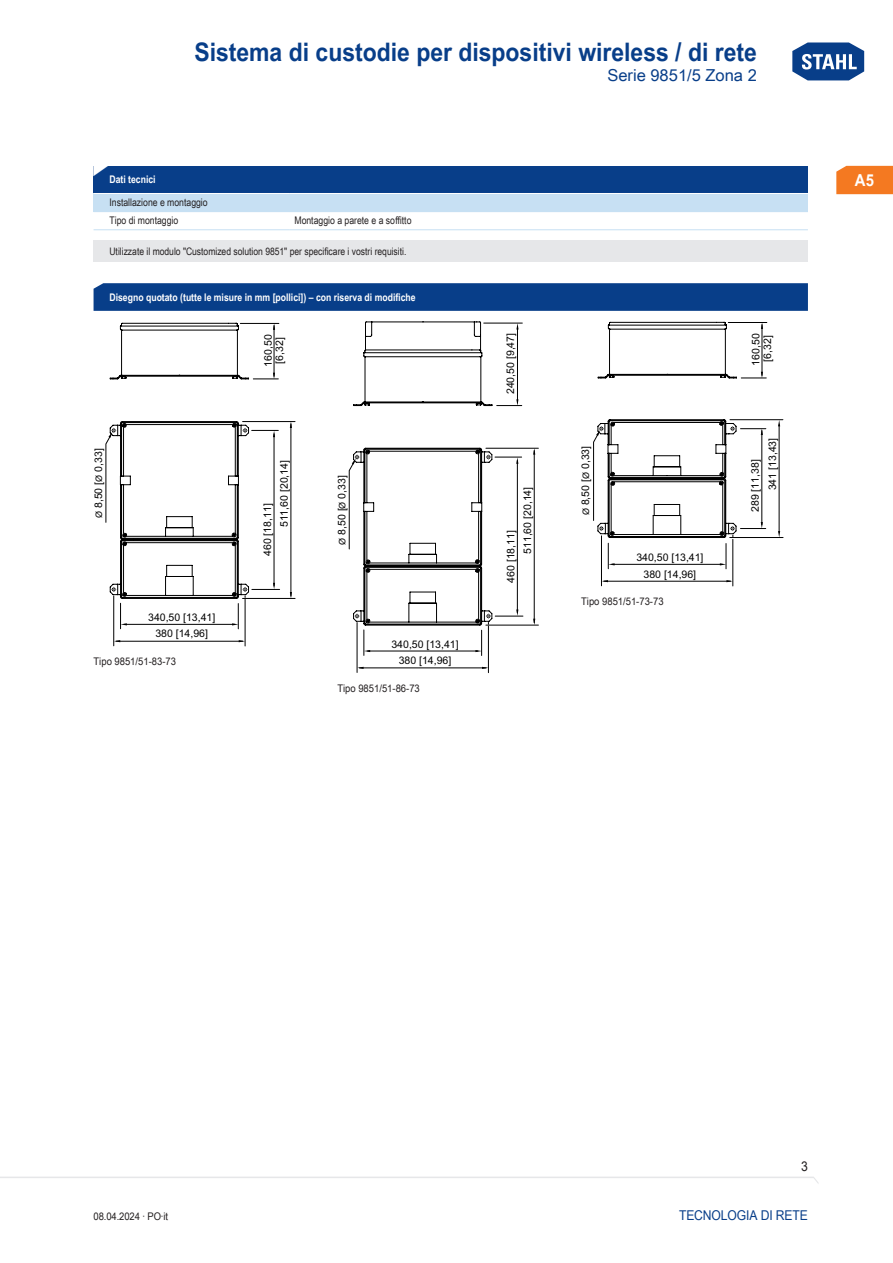
<style>
.page{position:relative;width:893px;height:1263px;background:#fff}
.page>*{position:absolute;margin:0;border:0;box-sizing:border-box;transform-origin:0 0}
.t1{font:700 25.5px "Arial Unicode MS";color:#083e89;scale:.9 1}
.TabHeader1stColumn{font:700 24px "Arial Unicode MS";color:#fff;scale:1.45 1}
.t2{font:16.5px "Arial Unicode MS";color:#083e89}
.t3{font:700 16.5px "Arial Unicode MS";color:#fff;scale:.9 1}
.t4{font:13.5px "Arial Unicode MS";letter-spacing:-.01em;color:#083e89;scale:.9 1}
.t5{font:13.5px "Arial Unicode MS";color:#231f20;scale:.9 1}
.t6{font:10.5px/16.5px "Arial Unicode MS";color:#000;text-align:center}
.TabHeader1stColumn-2{font:700 10.5px "Arial Unicode MS";color:#fff;scale:.83 1}
.TabBodyLeft{font:10.5px "Arial Unicode MS";color:#231f20;scale:.9 1}
.TabBody1stColumn{font:10.5px "Arial Unicode MS";color:#231f20;scale:.83 1}
.TabBodyLeft-2{font:10.5px "Arial Unicode MS";color:#231f20;scale:.83 1}
.Notes{font:10.35px "Arial Unicode MS";color:#231f20;scale:.83 1}
.t7{font:9px "Arial Unicode MS";color:#000}
</style>
<div class="page">
<svg style="left:792px;top:42px;width:73px;height:39px"></svg>
<svg style="left:0;top:1176px;width:818px;height:7px"></svg>
<div style="left:836px;top:166px;width:57px;height:28px;background:#f47921"></div>
<svg style="left:94px;top:283px;width:714px;height:28px;background:#0b408a"></svg>
<div style="left:94px;top:166px;width:714px;height:27px;background:#083e89"></div>
<div style="left:94px;top:193px;width:714px;height:19px;background:#c7e0f3"></div>
<hr style="left:94px;top:193px;width:195px;height:1px;background:#fff">
<hr style="left:289px;top:193px;width:519px;height:1px;background:#fff">
<hr style="left:94px;top:229px;width:195px;height:1px;background:#c7e0f3">
<hr style="left:289px;top:229px;width:519px;height:1px;background:#c7e0f3">
<div style="left:94px;top:241px;width:714px;height:21px;background:#e6e7e9"></div>
<hr style="left:730px;top:537px;width:53px;height:1px;background:#000">
<hr style="left:730px;top:419px;width:53px;height:1px;background:#000">
<hr style="left:728px;top:322px;width:39px;height:1px;background:#000">
<svg style="left:597px;top:321px;width:169px;height:58px"></svg>
<hr style="left:601px;top:536px;width:1px;height:50px;background:#000">
<hr style="left:604px;top:581px;width:126px;height:1px;background:#000">
<hr style="left:733px;top:539px;width:1px;height:47px;background:#000">
<svg style="left:726px;top:580px;width:7px;height:2px"></svg>
<hr style="left:779px;top:425px;width:1px;height:107px;background:#000">
<svg style="left:593px;top:419px;width:173px;height:150px"></svg>
<hr style="left:486px;top:448px;width:52px;height:1px;background:#000">
<hr style="left:486px;top:625px;width:52px;height:1px;background:#000">
<hr style="left:534px;top:451px;width:1px;height:172px;background:#000">
<hr style="left:357px;top:622px;width:1px;height:50px;background:#000">
<hr style="left:359px;top:668px;width:127px;height:1px;background:#000">
<hr style="left:488px;top:626px;width:1px;height:47px;background:#000">
<svg style="left:357px;top:667px;width:7px;height:2px"></svg>
<svg style="left:482px;top:667px;width:6px;height:2px"></svg>
<svg style="left:349px;top:321px;width:174px;height:334px"></svg>
<hr style="left:243px;top:421px;width:52px;height:1px;background:#000">
<hr style="left:243px;top:598px;width:52px;height:1px;background:#000">
<hr style="left:291px;top:424px;width:1px;height:172px;background:#000">
<hr style="left:113px;top:596px;width:1px;height:50px;background:#000">
<hr style="left:116px;top:641px;width:127px;height:1px;background:#000">
<svg style="left:290px;top:592px;width:2px;height:6px"></svg>
<hr style="left:245px;top:599px;width:1px;height:47px;background:#000">
<svg style="left:290px;top:422px;width:2px;height:6px"></svg>
<svg style="left:106px;top:322px;width:174px;height:307px"></svg>
<h1 class="t1" style="left:194px;top:33px;width:627px">Sistema di custodie per dispositivi wireless / di rete</h1>
<h3 class="t2" style="left:607px;top:63px;width:151px">Serie 9851/5 Zona 2</h3>
<p class="TabHeader1stColumn" style="left:90px;top:154px;width:16px">◤</p>
<p class="TabHeader1stColumn-2" style="left:109px;top:172px;width:57px">Dati tecnici</p>
<p class="TabBody1stColumn" style="left:109px;top:195px;width:120px">I nstallazione e montaggio</p>
<p class="TabBody1stColumn" style="left:109px;top:213px;width:84px">Tipo di montaggio</p>
<p class="TabBodyLeft-2" style="left:294px;top:213px;width:142px">Montaggio a parete e a soffitto</p>
<p class="Notes" style="left:109px;top:244px;width:359px">Utilizzate il modulo "Customized solution 9851" per specificare i vostri requisiti.</p>
<p class="TabHeader1stColumn-2" style="left:109px;top:289px;width:370px">Disegno quotato (tutte le misure in mm [pollici]) – con riserva di modifiche</p>
<p class="t6" style="left:91px;top:508px;width:61px;rotate:-90deg">8,50 [ 0,33]</p>
<p class="t7" style="left:95px;top:482px;width:9px;rotate:-90deg">Ø</p>
<p class="t7" style="left:95px;top:518px;width:9px;rotate:-90deg">Ø</p>
<p class="t6" style="left:148px;top:610px;width:69px">340,50 [13,41]<br>380 [14,96]</p>
<p class="TabBodyLeft" style="left:94px;top:654px;width:93px">Tipo 9851/51-83-73</p>
<p class="t6" style="left:263px;top:366px;width:34px;line-height:11.6px;text-align:left;rotate:-90deg">160,50 [6,32]</p>
<p class="t6" style="left:260px;top:527px;width:69px;text-align:left;text-indent:-29px;rotate:-90deg">460 [18,11]<br>511,60 [20,14]</p>
<p class="t6" style="left:334px;top:535px;width:61px;rotate:-90deg">8,50 [ 0,33]</p>
<p class="t7" style="left:339px;top:508px;width:9px;rotate:-90deg">Ø</p>
<p class="t7" style="left:339px;top:545px;width:9px;rotate:-90deg">Ø</p>
<p class="t6" style="left:391px;top:636px;width:69px">340,50 [13,41]<br>380 [14,96]</p>
<p class="TabBodyLeft" style="left:337px;top:681px;width:93px">Tipo 9851/51-86-73</p>
<p class="t6" style="left:503px;top:394px;width:63px;rotate:-90deg">240,50 [9,47]</p>
<p class="t6" style="left:503px;top:554px;width:69px;text-align:left;text-indent:-29px;rotate:-90deg">460 [18,11]<br>511,60 [20,14]</p>
<p class="t6" style="left:578px;top:505px;width:61px;rotate:-90deg">8,50 [ 0,33]</p>
<p class="t7" style="left:583px;top:479px;width:9px;rotate:-90deg">Ø</p>
<p class="t7" style="left:583px;top:515px;width:9px;rotate:-90deg">Ø</p>
<p class="t6" style="left:636px;top:550px;width:69px">340,50 [13,41]<br>380 [14,96]</p>
<p class="TabBodyLeft" style="left:581px;top:594px;width:93px">Tipo 9851/51-73-73</p>
<p class="t6" style="left:751px;top:366px;width:34px;line-height:11.6px;rotate:-90deg">160,50 [6,32]</p>
<p class="t6" style="left:747px;top:490px;width:54px;line-height:17.2px;text-align:left;text-indent:-22px;rotate:-90deg">289 [11,38]<br>341 [13,43]</p>
<h3 class="t3" style="left:855px;top:168px;width:23px">A5</h3>
<p class="t5" style="left:801px;top:1157px;width:9px">3</p>
<p class="TabBodyLeft" style="left:94px;top:1208px;width:84px">08.04.2024 · PO·it</p>
<p class="t4" style="left:679px;top:1205px;width:145px">Tecnologia di rete</p>
</div>
